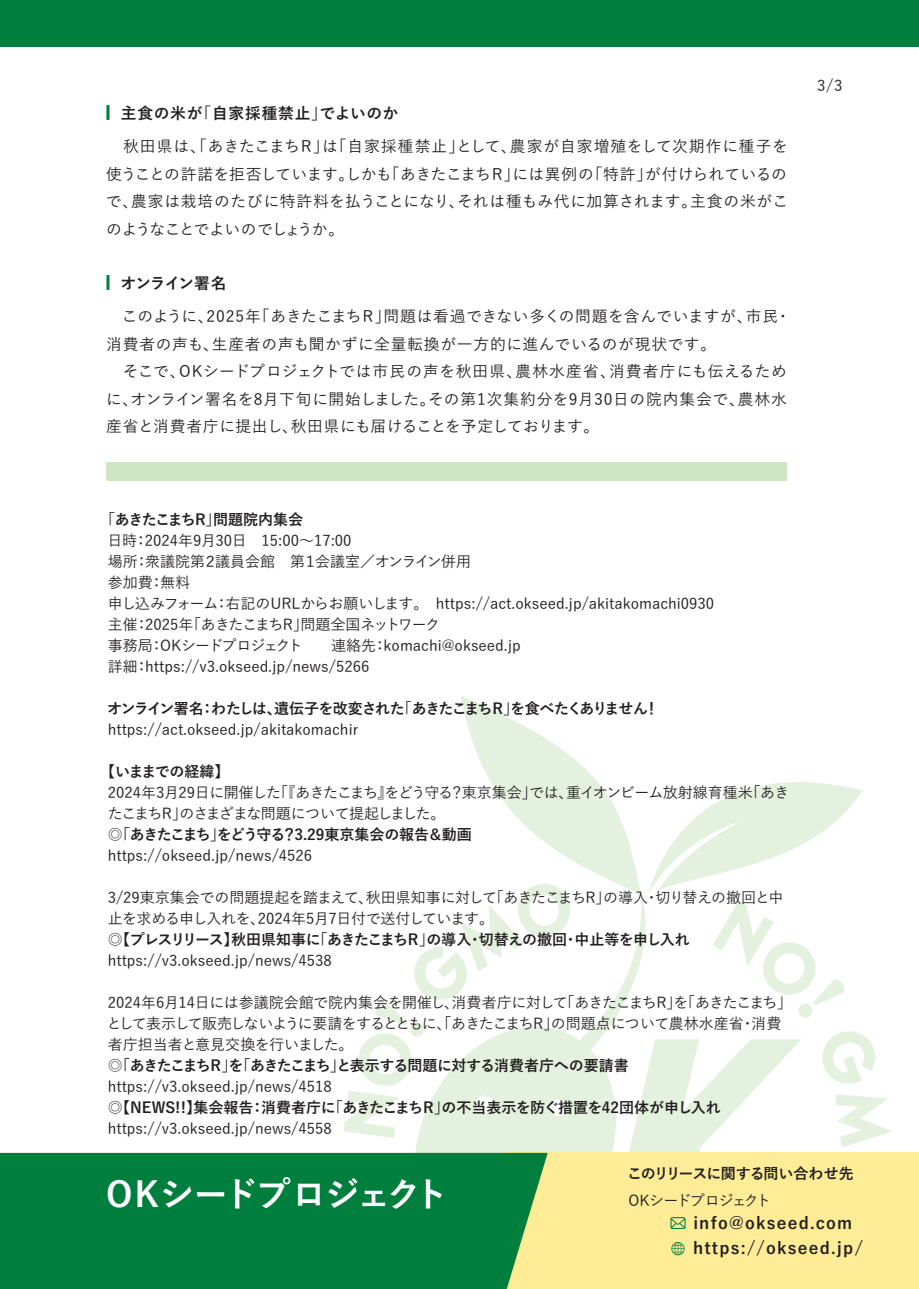
<style>
.page{position:relative;width:919px;height:1289px;background:#fff}
.page>*{position:absolute;margin:0;border:0;box-sizing:border-box;transform-origin:0 0}
.t1{font:700 34.5px "Yu Go";letter-spacing:-.05em;color:#fff}
.t2{font:700 16.5px "Yu Go";letter-spacing:.075em;color:#231f20}
.t3{font:500 15.75px/27.6px "Yu Go";letter-spacing:.03em;color:#231f20}
.t4{font:500 15.75px/33.6px "Yu Go";letter-spacing:.06em;color:#231f20}
.t5{font:500 15px/21px "Yu Go";color:#231f20}
.t6{font:500 15px/21px "Yu Go";letter-spacing:-.035em;color:#231f20}
.t7{font:700 15px "Yu Go";letter-spacing:-.045em;color:#231f20}
.t8{font:500 15px/21px "Yu Go";letter-spacing:-.03em;color:#231f20}
.t9{font:500 15px/21px "Yu Go";letter-spacing:-.05em;color:#231f20}
.t10{font:700 15px "Yu Go";color:#231f20}
.t11{font:700 15px "Yu Go";letter-spacing:-.095em;color:#231f20}
.t12{font:700 15px "Yu Go";letter-spacing:-.075em;color:#231f20}
.t13{font:500 15px "Yu Go";letter-spacing:-.09em;color:#231f20}
.s1{font-weight:700;font-size:19.65px;color:#007e3d}
.s2{font-weight:700}
</style>
<div class="page">
<svg style="left:389px;top:896px;width:454px;height:256px"></svg>
<svg style="left:835px;top:1094px;width:57px;height:53px"></svg>
<svg style="left:818px;top:1027px;width:57px;height:60px"></svg>
<svg style="left:648px;top:782px;width:214px;height:111px"></svg>
<svg style="left:712px;top:901px;width:133px;height:117px"></svg>
<svg style="left:343px;top:696px;width:298px;height:441px"></svg>
<div style="left:502px;top:1152px;width:416px;height:136px;background:#ffec96"></div>
<div style="left:0;top:1152px;width:547px;height:136px;background:#007e3d"></div>
<svg style="left:671px;top:1242px;width:13px;height:13px"></svg>
<div style="left:106px;top:463px;width:680px;height:18px;background:#cde5c1"></div>
<div style="left:0;top:0;width:918px;height:47px;background:#007e3d"></div>
<svg style="left:670px;top:1217px;width:15px;height:11px"></svg>
<p class="t4" style="left:106px;top:94px;width:683px"><span class="s1">■</span> <span class="s2">主食の米が「自家採種禁止」でよいのか<br></span>　秋田県は、「あきたこまちＲ」は「自家採種禁止」として、農家が自家増殖をして次期作に種子を</p>
<p class="t3" style="left:106px;top:158px;width:683px;text-align:justify">使うことの許諾を拒否しています。しかも「あきたこまちＲ」には異例の「特許」が付けられているので、農家は栽培のたびに特許料を払うことになり、それは種もみ代に加算されます。主食の米がこのようなことでよいのでしょうか。</p>
<p class="t3" style="left:106px;top:264px;width:686px;line-height:33.6px"><span class="s1">■</span> <span class="s2">オンライン署名<br></span>　このように、2025年「あきたこまちＲ」問題は看過できない多くの問題を含んでいますが、市民・</p>
<p class="t3" style="left:106px;top:328px;width:682px">消費者の声も、生産者の声も聞かずに全量転換が一方的に進んでいるのが現状です。<br>　そこで、OKシードプロジェクトでは市民の声を秋田県、農林水産省、消費者庁にも伝えるために、オンライン署名を8月下旬に開始しました。その第1次集約分を9月30日の院内集会で、農林水産省と消費者庁に提出し、秋田県にも届けることを予定しております。</p>
<p class="t7" style="left:100px;top:511px;width:204px">「あきたこまちR」問題院内集会</p>
<p class="t5" style="left:107px;top:528px;width:608px">日時：2024年9月30日　15:00～17:00<br>場所：衆議院第２議員会館　第１会議室／オンライン併用<br>参加費：無料<br>申し込みフォーム：右記のURLからお願いします。　https://act.okseed.jp/akitakomachi0930主催：2025年「あきたこまちR」問題全国ネットワーク<br>事務局：OKシードプロジェクト　　連絡先：komachi@okseed.jp<br>詳細：https://v3.okseed.jp/news/5266</p>
<p class="t11" style="left:107px;top:700px;width:553px">オンライン署名：わたしは、遺伝子を改変された「あきたこまちＲ」を食べたくありません！</p>
<p class="t5" style="left:108px;top:717px;width:252px">https://act.okseed.jp/akitakomachir</p>
<p class="t7" style="left:100px;top:763px;width:131px">【いままでの経緯】</p>
<p class="t9" style="left:108px;top:780px;width:683px">2024年3月29日に開催した「『あきたこまち』をどう守る？東京集会」では、重イオンビーム放射線育種米「あきたこまちR」のさまざまな問題について提起しました。</p>
<p class="t7" style="left:108px;top:826px;width:365px">◎「あきたこまち」をどう守る？3.29東京集会の報告＆動画</p>
<p class="t5" style="left:108px;top:843px;width:206px">https://okseed.jp/news/4526</p>
<p class="t8" style="left:108px;top:885px;width:677px">3/29東京集会での問題提起を踏まえて、秋田県知事に対して「あきたこまちR」の導入・切り替えの撤回と中止を求める申し入れを、2024年5月7日付で送付しています。</p>
<p class="t7" style="left:108px;top:931px;width:583px">◎【プレスリリース】秋田県知事に「あきたこまちＲ」の導入・切替えの撤回・中止等を申し入れ</p>
<p class="t5" style="left:108px;top:948px;width:225px">https://v3.okseed.jp/news/4538</p>
<p class="t6" style="left:107px;top:990px;width:686px">2024年6月14日には参議院会館で院内集会を開催し、消費者庁に対して「あきたこまちR」を「あきたこまち」として表示して販売しないように要請をするとともに、「あきたこまちR」の問題点について農林水産省・消費者庁担当者と意見交換を行いました。</p>
<p class="t12" style="left:108px;top:1057px;width:522px">◎「あきたこまちＲ」を「あきたこまち」と表示する問題に対する消費者庁への要請書</p>
<p class="t5" style="left:108px;top:1074px;width:225px">https://v3.okseed.jp/news/4518</p>
<p class="t10" style="left:108px;top:1099px;width:614px">◎【NEWS!!】集会報告：消費者庁に「あきたこまちＲ」の不当表示を防ぐ措置を42団体が申し入れ</p>
<p class="t5" style="left:108px;top:1116px;width:225px">https://v3.okseed.jp/news/4558</p>
<p class="t5" style="left:817px;top:73px;width:27px">3/3</p>
<h1 class="t1" style="left:106px;top:1175px;width:344px">OKシードプロジェクト</h1>
<p class="t7" style="left:627px;top:1164px;width:228px">このリリースに関する問い合わせ先</p>
<p class="t13" style="left:628px;top:1186px;width:144px">OKシードプロジェクト</p>
<p class="t2" style="left:693px;top:1238px;width:171px">https://okseed.jp/</p>
<p class="t2" style="left:693px;top:1213px;width:160px">info@okseed.com</p>
</div>
